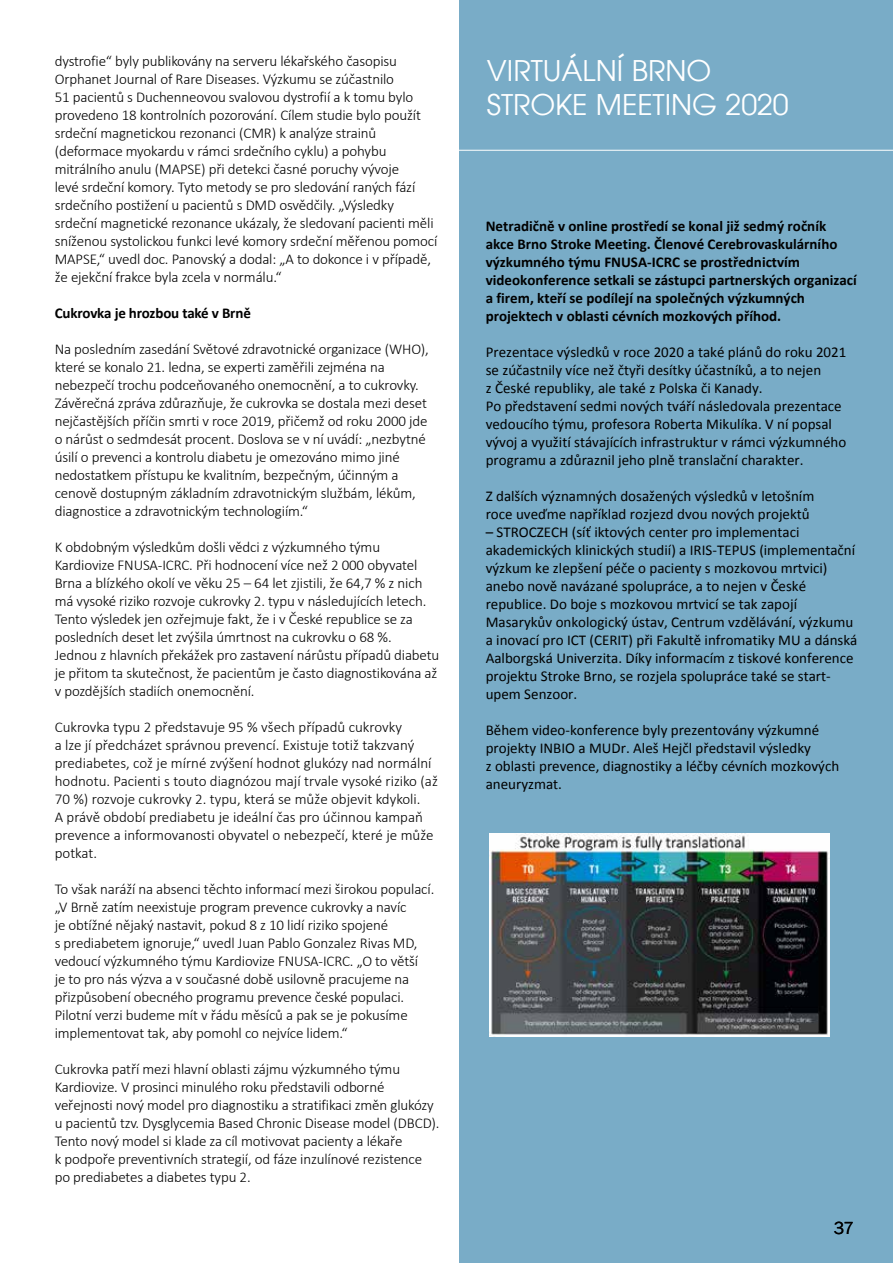
<style>
.page{position:relative;width:893px;height:1263px;background:#fff}
.page>*{position:absolute;margin:0;border:0;box-sizing:border-box;transform-origin:0 0}
.t1{font:28.5px "Avalon CE";color:#fff}
.t2{font:18px "Franklin Gothic";color:#000}
.t3{font:300 15px/18px "Calibri";letter-spacing:-.01em;color:#000}
.t4{font:15px/18px "Calibri";color:#000}
.t5{font:700 15px/18px "Calibri";color:#000}
</style>
<div class="page">
<div style="left:459px;top:0;width:434px;height:1263px;background:#79acc7"></div>
<hr style="left:458px;top:150px;width:435px;height:1px;background:#fff">
<img style="left:489px;top:833px;width:341px;height:204px">
<p class="t3" style="left:55px;top:52px;width:384px">dystrofie“ byly publikovány na serveru lékařského časopisu Orphanet Journal of Rare Diseases. Výzkumu se zúčastnilo<br>51 pacientů s Duchenneovou svalovou dystrofií a k tomu bylo provedeno 18 kontrolních pozorování. Cílem studie bylo použít srdeční magnetickou rezonanci (CMR) k analýze strainů (deformace myokardu v rámci srdečního cyklu) a pohybu mitrálního anulu (MAPSE) při detekci časné poruchy vývoje<br>levé srdeční komory. Tyto metody se pro sledování raných fází srdečního postižení u pacientů s DMD osvědčily. „Výsledky srdeční magnetické rezonance ukázaly, že sledovaní pacienti měli sníženou systolickou funkci levé komory srdeční měřenou pomocí MAPSE,“ uvedl doc. Panovský a dodal: „A to dokonce i v případě, že ejekční frakce byla zcela v normálu.“</p>
<p class="t5" style="left:55px;top:304px;width:198px">Cukrovka je hrozbou také v Brně</p>
<p class="t3" style="left:55px;top:340px;width:376px">Na posledním zasedání Světové zdravotnické organizace (WHO), které se konalo 21. ledna, se experti zaměřili zejména na nebezpečí trochu podceňovaného onemocnění, a to cukrovky.<br>Závěrečná zpráva zdůrazňuje, že cukrovka se dostala mezi deset nejčastějších příčin smrti v roce 2019, přičemž od roku 2000 jde o nárůst o sedmdesát procent. Doslova se v ní uvádí: „nezbytné úsilí o prevenci a kontrolu diabetu je omezováno mimo jiné nedostatkem přístupu ke kvalitním, bezpečným, účinným a cenově dostupným základním zdravotnickým službám, lékům, diagnostice a zdravotnickým technologiím.“</p>
<p class="t3" style="left:55px;top:538px;width:386px">K obdobným výsledkům došli vědci z výzkumného týmu Kardiovize FNUSA-ICRC. Při hodnocení více než 2 000 obyvatel Brna a blízkého okolí ve věku 25 – 64 let zjistili, že 64,7 % z nich má vysoké riziko rozvoje cukrovky 2. typu v následujících letech.<br>Tento výsledek jen ozřejmuje fakt, že i v České republice se za posledních deset let zvýšila úmrtnost na cukrovku o 68 %.<br>Jednou z hlavních překážek pro zastavení nárůstu případů diabetu je přitom ta skutečnost, že pacientům je často diagnostikována až v pozdějších stadiích onemocnění.</p>
<p class="t3" style="left:55px;top:718px;width:385px">Cukrovka typu 2 představuje 95 % všech případů cukrovky<br>a lze jí předcházet správnou prevencí. Existuje totiž takzvaný prediabetes, což je mírné zvýšení hodnot glukózy nad normální hodnotu. Pacienti s touto diagnózou mají trvale vysoké riziko (až 70 %) rozvoje cukrovky 2. typu, která se může objevit kdykoli.<br>A právě období prediabetu je ideální čas pro účinnou kampaň prevence a informovanosti obyvatel o nebezpečí, které je může potkat.</p>
<p class="t3" style="left:55px;top:880px;width:381px">To však naráží na absenci těchto informací mezi širokou populací. „V Brně zatím neexistuje program prevence cukrovky a navíc<br>je obtížné nějaký nastavit, pokud 8 z 10 lidí riziko spojené<br>s prediabetem ignoruje,“ uvedl Juan Pablo Gonzalez Rivas MD, vedoucí výzkumného týmu Kardiovize FNUSA-ICRC. „O to větší<br>je to pro nás výzva a v současné době usilovně pracujeme na přizpůsobení obecného programu prevence české populaci.<br>Pilotní verzi budeme mít v řádu měsíců a pak se je pokusíme implementovat tak, aby pomohl co nejvíce lidem.“</p>
<p class="t3" style="left:55px;top:1060px;width:386px">Cukrovka patří mezi hlavní oblasti zájmu výzkumného týmu Kardiovize. V prosinci minulého roku představili odborné veřejnosti nový model pro diagnostiku a stratifikaci změn glukózy u pacientů tzv. Dysglycemia Based Chronic Disease model (DBCD).<br>Tento nový model si klade za cíl motivovat pacienty a lékaře<br>k podpoře preventivních strategií, od fáze inzulínové rezistence po prediabetes a diabetes typu 2.</p>
<h1 class="t1" style="left:487px;top:53px;width:61px">VIRTUÁLNÍ</h1>
<h1 class="t1" style="left:632px;top:53px;width:56px">BRNO</h1>
<h1 class="t1" style="left:487px;top:88px;width:63px">STROKE</h1>
<h1 class="t1" style="left:596px;top:88px;width:41px">MEETIN</h1>
<h1 class="t1" style="left:692px;top:88px;width:98px">G 2020</h1>
<p class="t5" style="left:486px;top:217px;width:373px">Netradičně v online prostředí se konal již sedmý ročník akce Brno Stroke Meeting. Členové Cerebrovaskulárního výzkumného týmu FNUSA-ICRC se prostřednictvím videokonference setkali se zástupci partnerských organizací a firem, kteří se podílejí na společných výzkumných projektech v oblasti cévních mozkových příhod.</p>
<p class="t4" style="left:486px;top:343px;width:362px">Prezentace výsledků v roce 2020 a také plánů do roku 2021 se zúčastnily více než čtyři desítky účastníků, a to nejen<br>z České republiky, ale také z Polska či Kanady.<br>Po představení sedmi nových tváří následovala prezentace vedoucího týmu, profesora Roberta Mikulíka. V ní popsal vývoj a využití stávajících infrastruktur v rámci výzkumného programu a zdůraznil jeho plně translační charakter.</p>
<p class="t4" style="left:486px;top:487px;width:330px">Z dalších významných dosažených výsledků v letošním roce uveďme například rozjezd dvou nových projektů</p>
<p class="t4" style="left:486px;top:523px;width:373px">– STROCZECH (síť iktových center pro implementaci akademických klinických studií) a IRIS-TEPUS (implementační výzkum ke zlepšení péče o pacienty s mozkovou mrtvici) anebo nově navázané spolupráce, a to nejen v České republice. Do boje s mozkovou mrtvicí se tak zapojí Masarykův onkologický ústav, Centrum vzdělávání, výzkumu a inovací pro ICT (CERIT) při Fakultě infromatiky MU a dánská Aalborgská Univerzita. Díky informacím z tiskové konference projektu Stroke Brno, se rozjela spolupráce také se start&shy;upem Senzoor.</p>
<p class="t4" style="left:486px;top:721px;width:355px">Během video-konference byly prezentovány výzkumné projekty INBIO a MUDr. Aleš Hejčl představil výsledky<br>z oblasti prevence, diagnostiky a léčby cévních mozkových aneuryzmat.</p>
<p class="t2" style="left:834px;top:1217px;width:22px">37</p>
</div>
